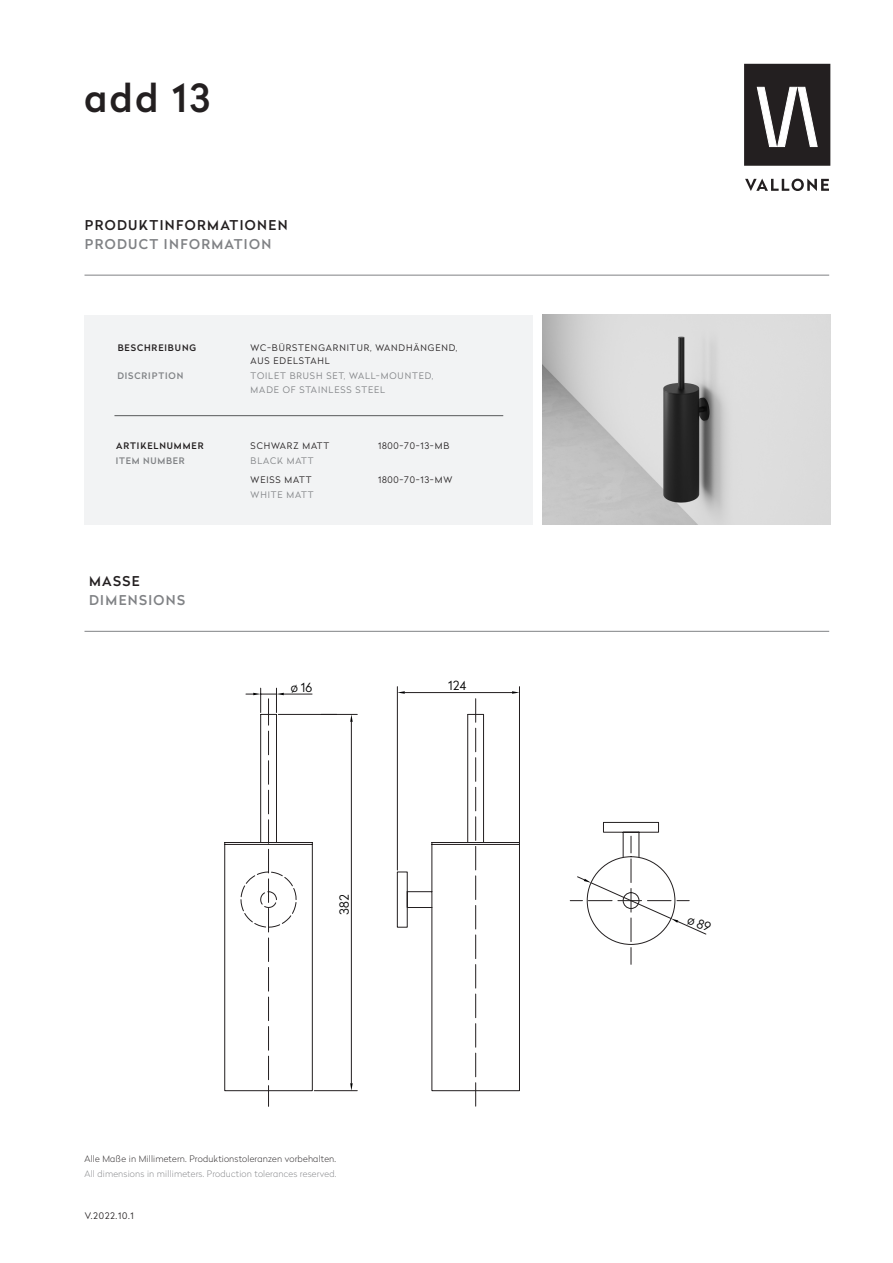
<style>
.page{position:relative;width:893px;height:1263px;background:#fff}
.page>*{position:absolute;margin:0;border:0;box-sizing:border-box;transform-origin:0 0}
.t1{font:500 38.55px "Radikal";color:#231f20}
.Überschrift_EN{font:500 13.5px "Radikal";letter-spacing:.1em;color:#808285}
.Überschrift_DE{font:500 13.5px "Radikal";letter-spacing:.1em;color:#231f20}
.t2{font:300 12.6px "Radikal";color:#000001}
.Produktbeschreibung{font:300 9px "Radikal";letter-spacing:.1em;color:#231f20}
.Produktbeschreibung-2{font:300 9px "Radikal";letter-spacing:.1em;color:#808285}
.t3{font:100 9px "Radikal";letter-spacing:.02em;color:#808285}
.t4{font:100 9px "Radikal";letter-spacing:.02em;color:#231f20}
.Produktbeschreibung-3{font:300 9px "Radikal";letter-spacing:.08em;color:#231f20}
.t5{font:500 9px "Radikal";letter-spacing:.1em;color:#231f20}
.t6{font:500 9px "Radikal";letter-spacing:.09em;color:#808285}
</style>
<div class="page">
<svg style="left:745px;top:179px;width:84px;height:12px"></svg>
<div style="left:745px;top:65px;width:84px;height:99px;background:#231f20"></div>
<div style="left:744px;top:64px;width:86px;height:102px;border:3px solid #231f20"></div>
<svg style="left:757px;top:87px;width:61px;height:60px"></svg>
<hr style="left:84px;top:275px;width:745px;height:1px;background:#808285">
<hr style="left:84px;top:631px;width:745px;height:1px;background:#808285">
<img style="left:542px;top:315px;width:288px;height:209px">
<div style="left:84px;top:315px;width:449px;height:209px;background:#f2f3f4"></div>
<hr style="left:114px;top:415px;width:389px;height:1px;background:#57585a">
<svg style="left:224px;top:714px;width:296px;height:377px"></svg>
<svg style="left:241px;top:698px;width:235px;height:409px"></svg>
<hr style="left:278px;top:714px;width:79px;height:1px;background:#231f20">
<hr style="left:314px;top:1090px;width:43px;height:1px;background:#231f20">
<hr style="left:351px;top:722px;width:1px;height:361px;background:#231f20">
<svg style="left:350px;top:714px;width:3px;height:8px"></svg>
<svg style="left:350px;top:1083px;width:3px;height:8px"></svg>
<hr style="left:397px;top:687px;width:1px;height:183px;background:#231f20">
<hr style="left:519px;top:687px;width:1px;height:155px;background:#231f20">
<hr style="left:405px;top:692px;width:107px;height:1px;background:#231f20">
<svg style="left:397px;top:691px;width:8px;height:3px"></svg>
<svg style="left:512px;top:691px;width:7px;height:3px"></svg>
<svg style="left:246px;top:688px;width:66px;height:24px"></svg>
<svg style="left:468px;top:714px;width:15px;height:1px"></svg>
<svg style="left:570px;top:822px;width:137px;height:142px"></svg>
<p class="t1" style="left:84px;top:70px;width:127px">add 13</p>
<p class="Überschrift_DE" style="left:85px;top:215px;width:204px">PRODUKTINFORMATIONEN</p>
<p class="Überschrift_EN" style="left:85px;top:235px;width:188px">PRODUCT INFORMATION</p>
<p class="t5" style="left:118px;top:341px;width:80px">BESCHREIBUNG</p>
<p class="t6" style="left:118px;top:370px;width:67px">DISCRIPTION</p>
<p class="t5" style="left:116px;top:439px;width:89px">ARTIKELNUMMER</p>
<p class="t6" style="left:116px;top:454px;width:70px">ITEM NUMBER</p>
<p class="Überschrift_DE" style="left:89px;top:571px;width:52px">MASSE</p>
<p class="Überschrift_EN" style="left:89px;top:590px;width:98px">DIMENSIONS</p>
<p class="Produktbeschreibung" style="left:251px;top:341px;width:208px">WC-BÜRSTENGARNITUR, WANDHÄNGEND,</p>
<p class="Produktbeschreibung" style="left:251px;top:355px;width:81px">AUS EDELSTAHL</p>
<p class="Produktbeschreibung-2" style="left:251px;top:370px;width:184px">TOILET BRUSH SET, WALL-MOUNTED,</p>
<p class="Produktbeschreibung-2" style="left:251px;top:383px;width:136px">MADE OF STAINLESS STEEL</p>
<p class="Produktbeschreibung" style="left:251px;top:439px;width:80px">SCHWARZ MATT</p>
<p class="Produktbeschreibung-3" style="left:378px;top:439px;width:73px">1800-70-13-MB</p>
<p class="Produktbeschreibung-2" style="left:251px;top:454px;width:65px">BLACK MATT</p>
<p class="Produktbeschreibung" style="left:251px;top:473px;width:62px">WEISS MATT</p>
<p class="Produktbeschreibung-3" style="left:378px;top:473px;width:76px">1800-70-13-MW</p>
<p class="Produktbeschreibung-2" style="left:251px;top:488px;width:64px">WHITE MATT</p>
<h3 class="t2" style="left:291px;top:678px;width:23px">ø 16</h3>
<h3 class="t2" style="left:448px;top:676px;width:20px">124</h3>
<h3 class="t2" style="left:335px;top:915px;width:21px;rotate:-90deg">382</h3>
<p class="t4" style="left:84px;top:1152px;width:253px">Alle Maße in Millimetern. Produktionstoleranzen vorbehalten.</p>
<p class="t3" style="left:84px;top:1167px;width:253px">All dimensions in millimeters. Production tolerances reserved.</p>
<p class="Produktbeschreibung" style="left:85px;top:1209px;width:51px">V.2022.10.1</p>
</div>
